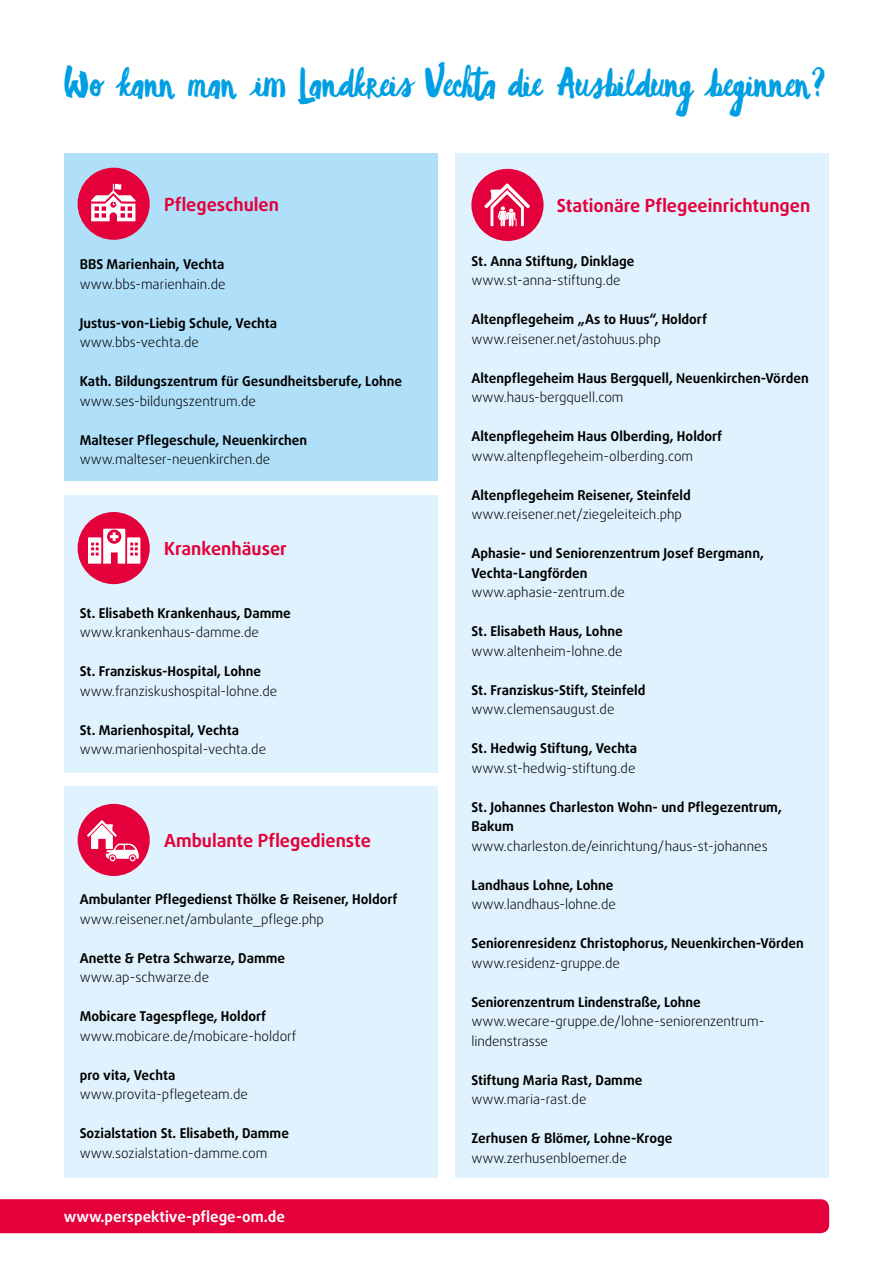
<style>
.page{position:relative;width:893px;height:1263px;background:#fff}
.page>*{position:absolute;margin:0;border:0;box-sizing:border-box;transform-origin:0 0}
.t1{font:40.5px "Little Wonder";color:#009fe3}
.t2{font:700 18px "Daxline Pro";color:#e4003a}
.t3{font:700 15px "Daxline Pro";color:#fff}
.t4{font:700 13.5px/19.5px "Daxline Pro";color:#000}
.t5{font:300 13.5px/19.5px "Daxline Pro";color:#000}
</style>
<div class="page">
<div style="left:64px;top:787px;width:373px;height:391px;background:#dff2fd"></div>
<div style="left:64px;top:495px;width:373px;height:278px;background:#dff2fd"></div>
<div style="left:455px;top:153px;width:374px;height:1025px;background:#dff2fd"></div>
<div style="left:64px;top:153px;width:373px;height:327px;background:#afdff9"></div>
<div style="left:0;top:1199px;width:829px;height:34px;background:#e4003a"></div>
<div style="left:78px;top:804px;width:72px;height:72px;background:#e4003a;border-radius:50%"></div>
<svg style="left:87px;top:820px;width:52px;height:41px"></svg>
<div style="left:78px;top:512px;width:72px;height:72px;background:#e4003a;border-radius:50%"></div>
<svg style="left:88px;top:529px;width:52px;height:35px"></svg>
<div style="left:78px;top:168px;width:72px;height:72px;background:#e4003a;border-radius:50%"></div>
<svg style="left:91px;top:183px;width:44px;height:38px"></svg>
<div style="left:471px;top:169px;width:73px;height:72px;background:#e4003a;border-radius:50%"></div>
<svg style="left:484px;top:183px;width:46px;height:43px"></svg>
<h1 class="t1" style="left:64px;top:59px;width:763px">Wo kann man im Landkreis Vechta die Ausbildung beginnen?</h1>
<h2 class="t2" style="left:164px;top:192px;width:116px">Pflegeschulen</h2>
<p class="t4" style="left:80px;top:255px;width:146px">BBS Marienhain, Vechta</p>
<p class="t5" style="left:80px;top:274px;width:147px">www.bbs-marienhain.de</p>
<p class="t4" style="left:80px;top:313px;width:199px">Justus-von-Liebig Schule, Vechta</p>
<p class="t5" style="left:80px;top:333px;width:121px">www.bbs-vechta.de</p>
<p class="t4" style="left:80px;top:372px;width:324px">Kath. Bildungszentrum für Gesundheitsberufe, Lohne</p>
<p class="t5" style="left:80px;top:391px;width:178px">www.ses-bildungszentrum.de</p>
<p class="t4" style="left:80px;top:430px;width:229px">Malteser Pflegeschule, Neuenkirchen</p>
<p class="t5" style="left:80px;top:450px;width:192px">www.malteser-neuenkirchen.de</p>
<h2 class="t2" style="left:164px;top:536px;width:124px">Krankenhäuser</h2>
<p class="t4" style="left:80px;top:603px;width:213px">St. Elisabeth Krankenhaus, Damme</p>
<p class="t5" style="left:80px;top:623px;width:181px">www.krankenhaus-damme.de</p>
<p class="t4" style="left:80px;top:662px;width:183px">St. Franziskus-Hospital, Lohne</p>
<p class="t5" style="left:80px;top:681px;width:199px">www.franziskushospital-lohne.de</p>
<p class="t4" style="left:80px;top:720px;width:161px">St. Marienhospital, Vechta</p>
<p class="t5" style="left:80px;top:740px;width:188px">www.marienhospital-vechta.de</p>
<h2 class="t2" style="left:164px;top:828px;width:208px">Ambulante Pflegedienste</h2>
<p class="t4" style="left:80px;top:890px;width:319px">Ambulanter Pflegedienst Thölke &amp; Reisener, Holdorf</p>
<p class="t5" style="left:80px;top:909px;width:246px">www.reisener.net/ambulante_pflege.php</p>
<p class="t4" style="left:80px;top:948px;width:207px">Anette &amp; Petra Schwarze, Damme</p>
<p class="t5" style="left:80px;top:968px;width:131px">www.ap-schwarze.de</p>
<p class="t4" style="left:80px;top:1007px;width:188px">Mobicare Tagespflege, Holdorf</p>
<p class="t5" style="left:80px;top:1026px;width:218px">www.mobicare.de/mobicare-holdorf</p>
<p class="t4" style="left:80px;top:1065px;width:97px">pro vita, Vechta</p>
<p class="t5" style="left:80px;top:1085px;width:170px">www.provita-pflegeteam.de</p>
<p class="t4" style="left:80px;top:1124px;width:211px">Sozialstation St. Elisabeth, Damme</p>
<p class="t5" style="left:80px;top:1143px;width:189px">www.sozialstation-damme.com</p>
<p class="t3" style="left:64px;top:1207px;width:223px">www.perspektive-pflege-om.de</p>
<h2 class="t2" style="left:557px;top:193px;width:255px">Stationäre Pflegeeinrichtungen</h2>
<p class="t4" style="left:471px;top:251px;width:164px">St. Anna Stiftung, Dinklage</p>
<p class="t5" style="left:471px;top:271px;width:151px">www.st-anna-stiftung.de</p>
<p class="t4" style="left:471px;top:310px;width:237px">Altenpflegeheim „As to Huus“, Holdorf</p>
<p class="t5" style="left:471px;top:329px;width:191px">www.reisener.net/astohuus.php</p>
<p class="t4" style="left:471px;top:368px;width:339px">Altenpflegeheim Haus Bergquell, Neuenkirchen-Vörden</p>
<p class="t5" style="left:471px;top:388px;width:154px">www.haus-bergquell.com</p>
<p class="t4" style="left:471px;top:427px;width:252px">Altenpflegeheim Haus Olberding, Holdorf</p>
<p class="t5" style="left:471px;top:446px;width:223px">www.altenpflegeheim-olberding.com</p>
<p class="t4" style="left:471px;top:485px;width:221px">Altenpflegeheim Reisener, Steinfeld</p>
<p class="t5" style="left:471px;top:505px;width:212px">www.reisener.net/ziegeleiteich.php</p>
<p class="t4" style="left:471px;top:544px;width:294px">Aphasie- und Seniorenzentrum Josef Bergmann,<br>Vechta-Langförden</p>
<p class="t5" style="left:471px;top:583px;width:155px">www.aphasie-zentrum.de</p>
<p class="t4" style="left:471px;top:622px;width:153px">St. Elisabeth Haus, Lohne</p>
<p class="t5" style="left:471px;top:641px;width:153px">www.altenheim-lohne.de</p>
<p class="t4" style="left:471px;top:680px;width:176px">St. Franziskus-Stift, Steinfeld</p>
<p class="t5" style="left:471px;top:700px;width:145px">www.clemensaugust.de</p>
<p class="t4" style="left:471px;top:739px;width:167px">St. Hedwig Stiftung, Vechta</p>
<p class="t5" style="left:471px;top:758px;width:166px">www.st-hedwig-stiftung.de</p>
<p class="t4" style="left:471px;top:797px;width:312px">St. Johannes Charleston Wohn- und Pflegezentrum,<br>Bakum</p>
<p class="t5" style="left:471px;top:836px;width:298px">www.charleston.de/einrichtung/haus-st-johannes</p>
<p class="t4" style="left:471px;top:875px;width:144px">Landhaus Lohne, Lohne</p>
<p class="t5" style="left:471px;top:895px;width:146px">www.landhaus-lohne.de</p>
<p class="t4" style="left:471px;top:934px;width:334px">Seniorenresidenz Christophorus, Neuenkirchen-Vörden</p>
<p class="t5" style="left:471px;top:953px;width:150px">www.residenz-gruppe.de</p>
<p class="t4" style="left:471px;top:992px;width:231px">Seniorenzentrum Lindenstraße, Lohne</p>
<p class="t5" style="left:471px;top:1012px;width:294px">www.wecare-gruppe.de/lohne-seniorenzentrum&shy;lindenstrasse</p>
<p class="t4" style="left:471px;top:1070px;width:172px">Stiftung Maria Rast, Damme</p>
<p class="t5" style="left:471px;top:1090px;width:117px">www.maria-rast.de</p>
<p class="t4" style="left:471px;top:1129px;width:203px">Zerhusen &amp; Blömer, Lohne-Kroge</p>
<p class="t5" style="left:471px;top:1148px;width:157px">www.zerhusenbloemer.de</p>
</div>
